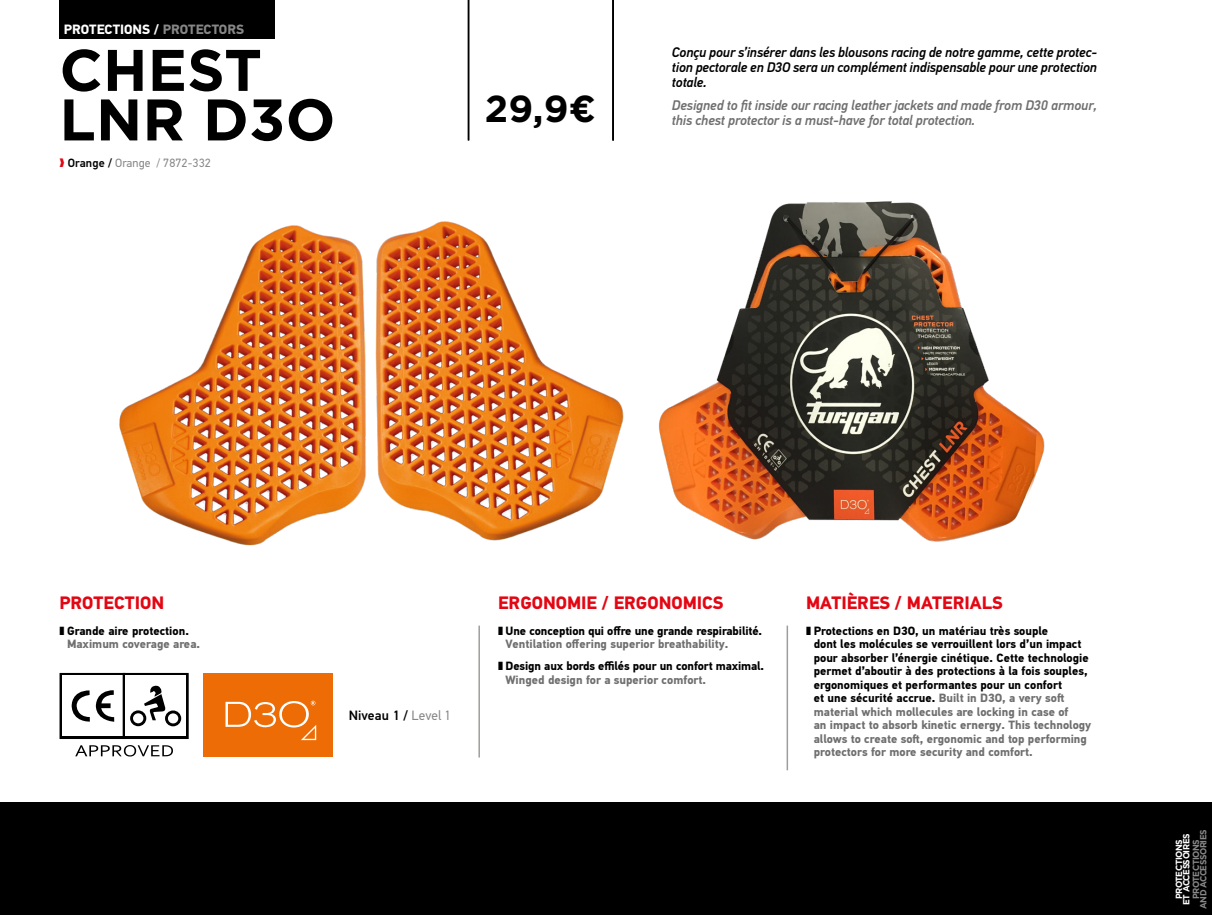
<style>
.page{position:relative;width:1212px;height:915px;background:#fff}
.page>*{position:absolute;margin:0;border:0;box-sizing:border-box;transform-origin:0 0}
.Nom_produit{font:700 58.5px/49.5px "Gotham";letter-spacing:.005em;color:#000}
.Prix_produit{font:700 37.5px "Gotham";color:#000}
.t1{font:700 18px "PF Din Text Pro";color:#e30613}
.Chapo_FR{font:italic 500 13.95px/15px "PF Din Text Pro";letter-spacing:-.01em;color:#000;text-align:justify}
.Chapo_GB{font:italic 500 13.95px/15px "PF Din Text Pro";letter-spacing:-.01em;color:#706f6f}
.Ligne_produit{font:700 13.5px "PF Din Text Pro";color:#fff}
.Descri_protec_GB{font:500 13.5px "PF Din Text Pro";letter-spacing:.01em;color:#000}
.t2{font:700 12px/13.5px "PF Din Text Pro";color:#000}
.Ref_produit_Couleur{font:12px "PF Din Text Pro";letter-spacing:.01em;color:#878787}
.t3{font:700 9px/7.5px "Gotham";letter-spacing:-.05em;color:#878787;text-align:center;scale:.95 1}
.t4{font:700 9px/7.5px "Gotham";letter-spacing:-.05em;color:#fff;text-align:center;scale:.95 1}
.s1{color:#878787}
.s2{color:#e30613}
.s3{font-weight:500;color:#000}
.s4{color:#706f6f}
.s5{font-weight:400;color:#878787}
</style>
<div class="page">
<div style="left:0;top:802px;width:1212px;height:112px;background:#000"></div>
<div style="left:60px;top:0;width:215px;height:38px;background:#000"></div>
<hr style="left:468px;top:0;width:1px;height:140px;background:#000">
<hr style="left:612px;top:0;width:2px;height:140px;background:#000">
<img style="left:119px;top:221px;width:505px;height:325px">
<hr style="left:478px;top:625px;width:2px;height:132px;background:#9d9d9c">
<svg style="left:75px;top:745px;width:98px;height:11px"></svg>
<svg style="left:60px;top:672px;width:129px;height:66px"></svg>
<div style="left:203px;top:672px;width:130px;height:84px;background:#ed6c05"></div>
<svg style="left:225px;top:700px;width:91px;height:39px"></svg>
<hr style="left:786px;top:625px;width:2px;height:145px;background:#9d9d9c">
<img style="left:659px;top:201px;width:386px;height:341px">
<p class="Ligne_produit" style="left:64px;top:21px;width:182px">PROTECTIONS / <span class="s1">PROTECTORS</span></p>
<p class="Nom_produit" style="left:60px;top:45px;width:277px">CHEST<br>LNR D3O</p>
<p class="Ref_produit_Couleur" style="left:60px;top:156px;width:153px"><span class="s2">❱</span> <span class="s3">Orange /</span> Orange / 7872-332</p>
<p class="Prix_produit" style="left:485px;top:83px;width:113px">29,9€</p>
<p class="Chapo_FR" style="left:672px;top:44px;width:427px">Conçu pour s’insérer dans les blousons racing de notre gamme, cette protec&shy;tion pectorale en D3O sera un complément indispensable pour une protection totale.</p>
<p class="Chapo_GB" style="left:672px;top:98px;width:427px">Designed to fit inside our racing leather jackets and made from D30 armour, this chest protector is a must-have for total protection.</p>
<h3 class="t1" style="left:60px;top:592px;width:106px">PROTECTION</h3>
<h3 class="t1" style="left:498px;top:592px;width:227px">ERGONOMIE / ERGONOMICS</h3>
<p class="t2" style="left:506px;top:623px;width:258px;text-indent:-8px">❚ Une conception qui offre une grande respirabilité.<br><span class="s4">Ventilation offering superior breathability.</span></p>
<p class="t2" style="left:506px;top:658px;width:260px;text-indent:-8px">❚ Design aux bords effilés pour un confort maximal.<br><span class="s4">Winged design for a superior comfort.</span></p>
<p class="Descri_protec_GB" style="left:349px;top:707px;width:104px">Niveau 1 / <span class="s5">Level 1</span></p>
<p class="t2" style="left:67px;top:623px;width:135px;text-indent:-8px">❚ Grande aire protection.<br><span class="s4">Maximum coverage area.</span></p>
<h3 class="t1" style="left:806px;top:592px;width:198px">MATIÈRES / MATERIALS</h3>
<p class="t2" style="left:814px;top:623px;width:279px;text-indent:-8px">❚ Protections en D3O, un matériau très souple<br>dont les molécules se verrouillent lors d’un impact pour absorber l’énergie cinétique. Cette technologie permet d’aboutir à des protections à la fois souples, ergonomiques et performantes pour un confort<br>et une sécurité accrue. <span class="s4">Built in D3O, a very soft material which mollecules are locking in case of<br>an impact to absorb kinetic ernergy. This technology allows to create soft, ergonomic and top performing protectors for more security and comfort.</span></p>
<p class="t4" style="left:1175px;top:904px;width:76px;rotate:-90deg">PROTECTIONS<br>ET ACCESSOIRES</p>
<p class="t3" style="left:1192px;top:908px;width:85px;rotate:-90deg">PROTECTIONS<br>AND ACCESSORIES</p>
</div>
